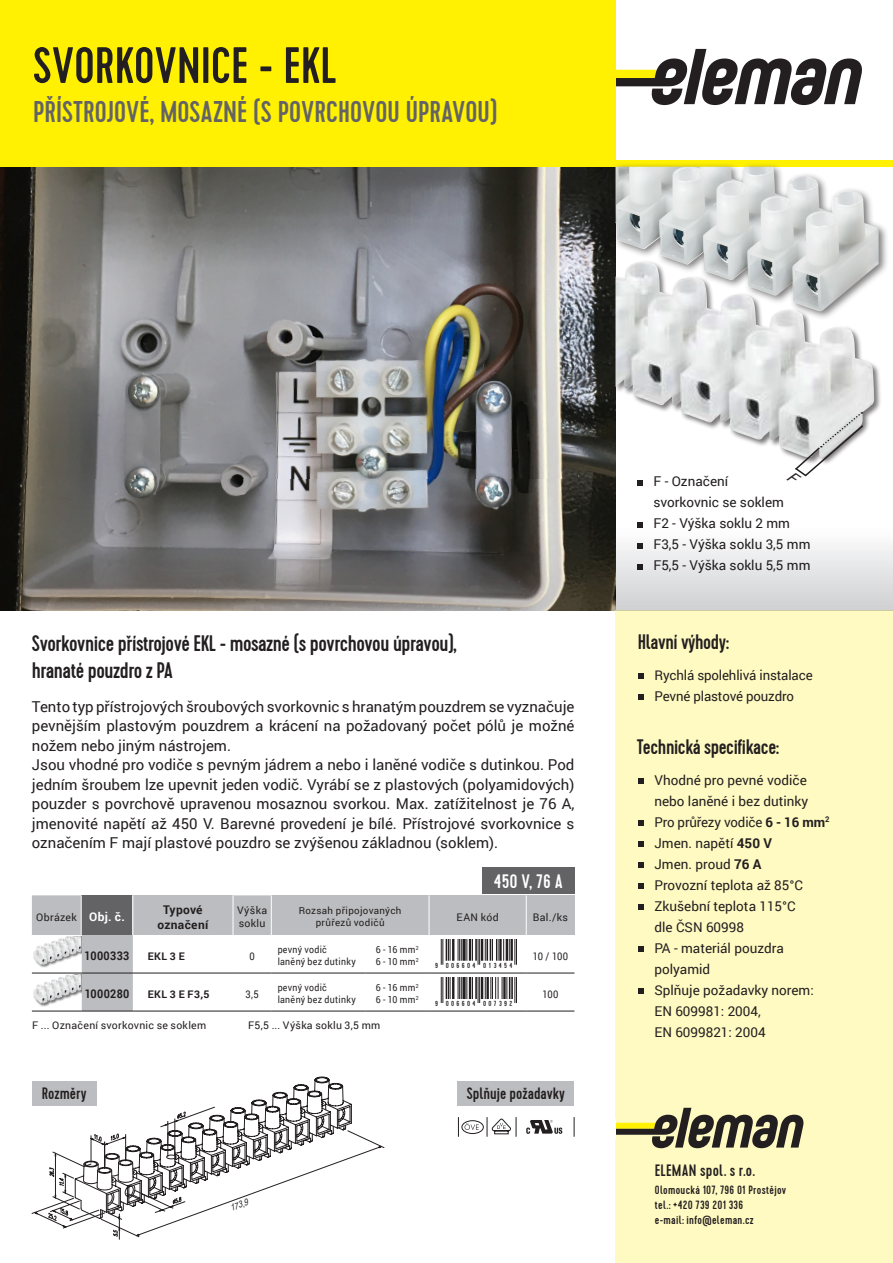
<style>
.page{position:relative;width:893px;height:1263px;background:#fff}
.page>*{position:absolute;margin:0;border:0;box-sizing:border-box;transform-origin:0 0}
.t1{font:500 51px "Cervo";color:#231f20}
.t2{font:500 30px "Cervo";color:#636366}
.t3{font:500 22.5px "Cervo";letter-spacing:-.02em;color:#231f20}
.t4{font:500 21px "Cervo";letter-spacing:-.02em;color:#231f20}
.t5{font:500 19.5px "Cervo";color:#fff}
.popis_vzduch{font:500 16.5px "Cervo";color:#231f20}
.t6{font:15px/19.5px "Roboto";color:#231f20;text-align:justify}
.Styl_odstavce1{font:13.5px/21px "Roboto";color:#231f20}
.popis_vzduch-2{font:500 12px "Cervo";letter-spacing:.025em;color:#231f20}
.t7{font:700 12px "Roboto";letter-spacing:.03em;color:#231f20}
.t8{font:700 12px "Roboto";letter-spacing:.03em;color:#231f20;scale:.9 1}
.t9{font:700 12px "Roboto";color:#fff}
.UK_Bildlegende_8pt{font:10.5px "Roboto";letter-spacing:.03em;color:#231f20}
.t10{font:700 10.5px "Roboto";letter-spacing:.04em;color:#231f20}
.UK_Bildlegende_8pt-2{font:10.5px "Roboto";letter-spacing:.03em;color:#231f20;scale:.9 1}
.t11{font:9.75px "Roboto";letter-spacing:.035em;color:#231f20;scale:.9 1}
.t12{font:9.75px "Roboto";letter-spacing:.035em;color:#231f20}
.t13{font:italic 9px "Arial Narrow";color:#231f20}
.t14{font:500 7.35px "Cervo";letter-spacing:.32em;color:#231f20}
.s1{font-weight:700}
</style>
<div class="page">
<img style="left:0;top:167px;width:615px;height:312px">
<svg style="left:615px;top:49px;width:247px;height:56px"></svg>
<div style="left:615px;top:610px;width:278px;height:653px;background:#fffac1"></div>
<div style="left:0;top:0;width:615px;height:167px;background:#fff101"></div>
<div style="left:0;top:160px;width:893px;height:7px;background:#fff101"></div>
<hr style="left:32px;top:1011px;width:49px;height:1px;background:#231f20">
<hr style="left:81px;top:1011px;width:52px;height:1px;background:#231f20">
<hr style="left:133px;top:1011px;width:100px;height:1px;background:#231f20">
<hr style="left:233px;top:1011px;width:38px;height:1px;background:#231f20">
<hr style="left:271px;top:1011px;width:94px;height:1px;background:#231f20">
<hr style="left:365px;top:1011px;width:64px;height:1px;background:#231f20">
<hr style="left:429px;top:1011px;width:97px;height:1px;background:#231f20">
<hr style="left:526px;top:1011px;width:48px;height:1px;background:#231f20">
<svg style="left:638px;top:673px;width:5px;height:6px"></svg>
<svg style="left:638px;top:694px;width:5px;height:6px"></svg>
<svg style="left:638px;top:778px;width:5px;height:6px"></svg>
<svg style="left:638px;top:820px;width:5px;height:6px"></svg>
<svg style="left:638px;top:841px;width:5px;height:6px"></svg>
<svg style="left:638px;top:862px;width:5px;height:6px"></svg>
<svg style="left:638px;top:883px;width:5px;height:6px"></svg>
<svg style="left:638px;top:904px;width:5px;height:6px"></svg>
<svg style="left:638px;top:946px;width:5px;height:6px"></svg>
<svg style="left:638px;top:988px;width:5px;height:6px"></svg>
<div style="left:482px;top:867px;width:92px;height:27px;background:#636366"></div>
<div style="left:611px;top:162px;width:278px;height:159px;background:#231f20;opacity:.6"></div>
<img style="left:615px;top:167px;width:264px;height:93px">
<div style="left:614px;top:260px;width:268px;height:205px;background:#231f20;opacity:.6"></div>
<img style="left:615px;top:261px;width:259px;height:198px">
<svg style="left:32px;top:895px;width:542px;height:116px"></svg>
<div style="left:33px;top:936px;width:48px;height:32px;background:#231f20;opacity:.6"></div>
<img style="left:33px;top:936px;width:48px;height:29px">
<div style="left:33px;top:975px;width:48px;height:32px;background:#231f20;opacity:.6"></div>
<img style="left:33px;top:975px;width:48px;height:28px">
<svg style="left:0;top:479px;width:893px;height:131px"></svg>
<div style="left:461px;top:1120px;width:23px;height:14px;border:1px solid #231f20;border-radius:50%"></div>
<svg style="left:465px;top:1123px;width:14px;height:7px"></svg>
<svg style="left:487px;top:1117px;width:30px;height:20px"></svg>
<svg style="left:458px;top:1117px;width:1px;height:20px"></svg>
<div style="left:458px;top:1081px;width:116px;height:24px;background:#bcbdc0"></div>
<svg style="left:526px;top:1108px;width:278px;height:40px"></svg>
<svg style="left:32px;top:1077px;width:353px;height:163px"></svg>
<svg style="left:786px;top:412px;width:79px;height:71px"></svg>
<p class="t1" style="left:33px;top:35px;width:305px">SVORKOVNICE - EKL</p>
<p class="t2" style="left:33px;top:94px;width:466px">PŘÍSTROJOVÉ, MOSAZNÉ (S POVRCHOVOU ÚPRAVOU)</p>
<p class="t3" style="left:32px;top:630px;width:426px">Svorkovnice přístrojové EKL - mosazné (s povrchovou úpravou),</p>
<p class="t3" style="left:32px;top:657px;width:143px">hranaté pouzdro z PA</p>
<p class="t6" style="left:32px;top:696px;width:544px">Tento typ přístrojových šroubových svorkovnic s hranatým pouzdrem se vyznačuje pevnějším plastovým pouzdrem a krácení na požadovaný počet pólů je možné nožem nebo jiným nástrojem.</p>
<p class="t6" style="left:32px;top:754px;width:544px">Jsou vhodné pro vodiče s pevným jádrem a nebo i laněné vodiče s dutinkou. Pod jedním šroubem lze upevnit jeden vodič. Vyrábí se z plastových (polyamidových) pouzder s povrchově upravenou mosaznou svorkou. Max. zatížitelnost je 76 A, jmenovité napětí až 450 V. Barevné provedení je bílé. Přístrojové svorkovnice s označením F mají plastové pouzdro se zvýšenou základnou (soklem).</p>
<p class="UK_Bildlegende_8pt" style="left:36px;top:909px;width:42px">Obrázek</p>
<p class="t9" style="left:89px;top:909px;width:37px">Obj. č.</p>
<p class="t7" style="left:163px;top:901px;width:41px">Typové</p>
<p class="t7" style="left:157px;top:916px;width:52px">označení</p>
<p class="UK_Bildlegende_8pt" style="left:237px;top:903px;width:32px">Výška</p>
<p class="UK_Bildlegende_8pt" style="left:239px;top:916px;width:28px">soklu</p>
<p class="t12" style="left:299px;top:904px;width:104px">Rozsah připojovaných</p>
<p class="t12" style="left:316px;top:916px;width:70px">průřezů vodičů</p>
<p class="t8" style="left:85px;top:947px;width:51px">1000333</p>
<p class="t10" style="left:148px;top:948px;width:39px">EKL 3 E</p>
<p class="UK_Bildlegende_8pt-2" style="left:249px;top:948px;width:7px">0</p>
<p class="t11" style="left:278px;top:943px;width:56px">pevný vodič</p>
<p class="t11" style="left:278px;top:955px;width:88px">laněný bez dutinky</p>
<p class="t11" style="left:376px;top:943px;width:49px">6 - 16 mm<sup>2</sup></p>
<p class="t11" style="left:376px;top:955px;width:49px">6 - 10 mm<sup>2</sup></p>
<p class="t8" style="left:85px;top:985px;width:51px">1000280</p>
<p class="t10" style="left:148px;top:986px;width:63px">EKL 3 E F3,5</p>
<p class="UK_Bildlegende_8pt-2" style="left:246px;top:986px;width:16px">3,5</p>
<p class="t11" style="left:278px;top:981px;width:56px">pevný vodič</p>
<p class="t11" style="left:278px;top:993px;width:88px">laněný bez dutinky</p>
<p class="t11" style="left:376px;top:981px;width:49px">6 - 16 mm<sup>2</sup></p>
<p class="t11" style="left:376px;top:993px;width:49px">6 - 10 mm<sup>2</sup></p>
<p class="UK_Bildlegende_8pt" style="left:32px;top:1018px;width:176px">F ... Označení svorkovnic se soklem</p>
<p class="UK_Bildlegende_8pt" style="left:248px;top:1018px;width:134px">F5,5 ... Výška soklu 3,5 mm</p>
<p class="t5" style="left:494px;top:869px;width:71px">450 V, 76 A</p>
<p class="UK_Bildlegende_8pt" style="left:456px;top:909px;width:44px">EAN kód</p>
<p class="UK_Bildlegende_8pt" style="left:533px;top:909px;width:37px">Bal./ks</p>
<p class="t14" style="left:435px;top:961px;width:79px">9 006604 013454</p>
<p class="t14" style="left:435px;top:999px;width:79px">9 006604 007392</p>
<p class="UK_Bildlegende_8pt-2" style="left:533px;top:948px;width:41px">10 / 100</p>
<p class="UK_Bildlegende_8pt-2" style="left:542px;top:986px;width:19px">100</p>
<p class="popis_vzduch" style="left:42px;top:1083px;width:46px">Rozměry</p>
<p class="popis_vzduch" style="left:467px;top:1083px;width:100px">Splňuje požadavky</p>
<p class="t13" style="left:228px;top:1202px;width:20px;rotate:-19deg">173,9</p>
<p class="Styl_odstavce1" style="left:653px;top:470px;width:76px">F - Označení</p>
<p class="Styl_odstavce1" style="left:653px;top:491px;width:132px">svorkovnic se soklem</p>
<p class="Styl_odstavce1" style="left:653px;top:512px;width:138px">F2 - Výška soklu 2 mm</p>
<p class="Styl_odstavce1" style="left:653px;top:533px;width:159px">F3,5 - Výška soklu 3,5 mm</p>
<p class="Styl_odstavce1" style="left:653px;top:554px;width:159px">F5,5 - Výška soklu 5,5 mm</p>
<p class="t4" style="left:638px;top:630px;width:93px">Hlavní výhody:</p>
<p class="Styl_odstavce1" style="left:654px;top:664px;width:160px">Rychlá spolehlivá instalace</p>
<p class="Styl_odstavce1" style="left:654px;top:685px;width:141px">Pevné plastové pouzdro</p>
<p class="t4" style="left:637px;top:735px;width:144px">Technická specifikace:</p>
<p class="Styl_odstavce1" style="left:654px;top:769px;width:154px">Vhodné pro pevné vodiče</p>
<p class="Styl_odstavce1" style="left:654px;top:790px;width:155px">nebo laněné i bez dutinky</p>
<p class="Styl_odstavce1" style="left:654px;top:811px;width:176px">Pro průřezy vodiče <span class="s1">6 - 16 mm</span><sup>2</sup></p>
<p class="Styl_odstavce1" style="left:654px;top:832px;width:119px">Jmen. napětí <span class="s1">450 V</span></p>
<p class="Styl_odstavce1" style="left:654px;top:853px;width:109px">Jmen. proud <span class="s1">76 A</span></p>
<p class="Styl_odstavce1" style="left:654px;top:874px;width:150px">Provozní teplota až 85°C</p>
<p class="Styl_odstavce1" style="left:654px;top:895px;width:143px">Zkušební teplota 115°C</p>
<p class="Styl_odstavce1" style="left:654px;top:916px;width:91px">dle ČSN 60998</p>
<p class="Styl_odstavce1" style="left:654px;top:937px;width:131px">PA - materiál pouzdra</p>
<p class="Styl_odstavce1" style="left:654px;top:958px;width:57px">polyamid</p>
<p class="Styl_odstavce1" style="left:654px;top:979px;width:161px">Splňuje požadavky norem:<br>EN 609981: 2004,<br>EN 6099821: 2004</p>
<p class="popis_vzduch" style="left:655px;top:1161px;width:102px">ELEMAN spol. s r.o.</p>
<p class="popis_vzduch-2" style="left:655px;top:1183px;width:133px">Olomoucká 107, 796 01 Prostějov</p>
<p class="popis_vzduch-2" style="left:655px;top:1198px;width:90px">tel.: +420 739 201 336</p>
<p class="popis_vzduch-2" style="left:655px;top:1213px;width:100px">e-mail: info@eleman.cz</p>
</div>
